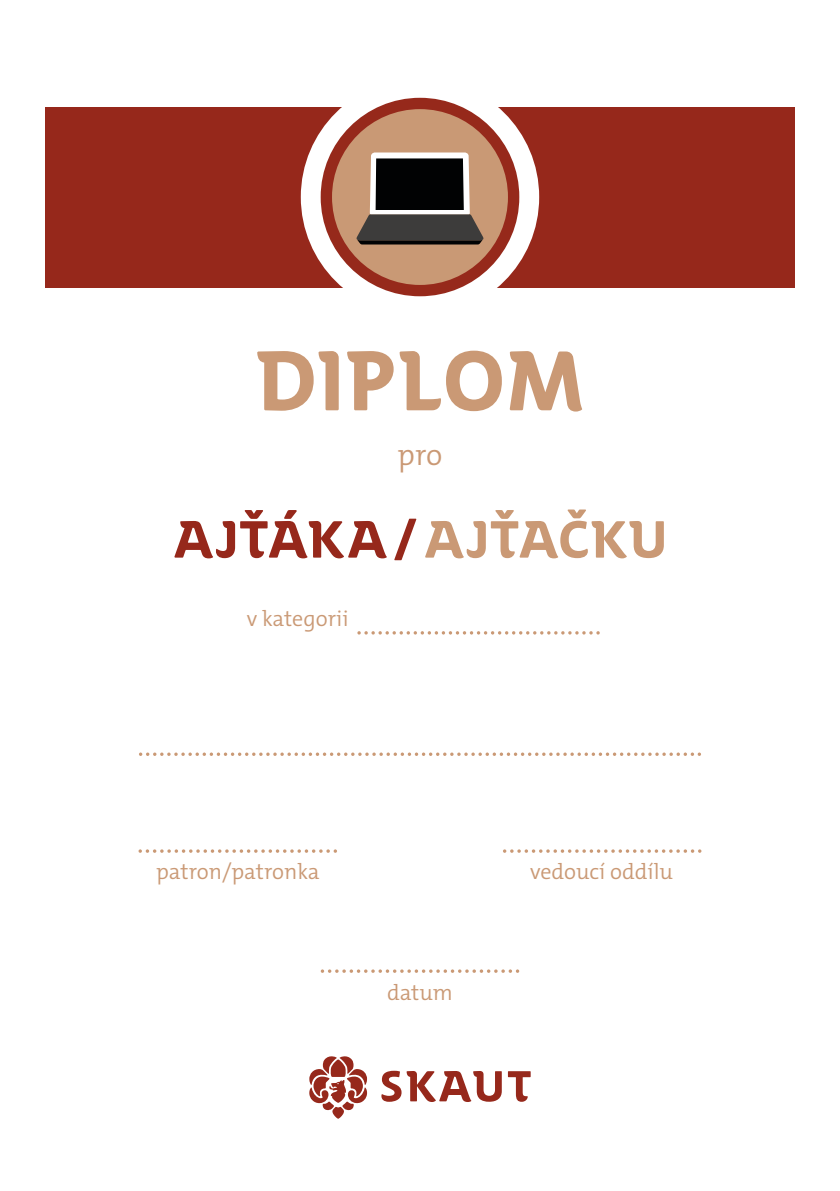
<style>
.page{position:relative;width:840px;height:1191px;background:#fff}
.page>*{position:absolute;margin:0;border:0;box-sizing:border-box;transform-origin:0 0}
.t1{font:700 84px "SKAUT";letter-spacing:-.01em;color:#ca9975}
.odborka{font:700 52px "SKAUT";letter-spacing:-.025em;color:#96281b}
.t2{font:300 30px "The Mix C5";color:#ca9975}
.t3{font:300 22px "The Mix C5";color:#ca9975}
.s1{color:#ca9975}
</style>
<div class="page">
<div style="left:45px;top:107px;width:749px;height:180px;background:#96281b"></div>
<div style="left:300px;top:78px;width:239px;height:238px;background:#fff;border-radius:50%"></div>
<svg style="left:148px;top:752px;width:552px;height:4px"></svg>
<svg style="left:309px;top:1056px;width:58px;height:62px"></svg>
<svg style="left:507px;top:1071px;width:23px;height:30px"></svg>
<svg style="left:381px;top:1070px;width:120px;height:32px"></svg>
<svg style="left:147px;top:849px;width:189px;height:4px"></svg>
<svg style="left:511px;top:849px;width:189px;height:4px"></svg>
<svg style="left:329px;top:969px;width:189px;height:4px"></svg>
<div style="left:320px;top:98px;width:199px;height:198px;background:#96291b;border-radius:50%"></div>
<div style="left:332px;top:109px;width:175px;height:176px;background:#c99975;border-radius:50%"></div>
<svg style="left:356px;top:152px;width:128px;height:92px"></svg>
<svg style="left:366px;top:631px;width:232px;height:3px"></svg>
<p class="t1" style="left:255px;top:330px;width:333px">DIPLOM</p>
<p class="t2" style="left:397px;top:435px;width:46px">pro</p>
<p class="odborka" style="left:172px;top:508px;width:497px">AJŤÁKA/<span class="s1">AJŤAČKU</span></p>
<p class="t3" style="left:247px;top:605px;width:103px">v kategorii</p>
<p class="t3" style="left:156px;top:858px;width:165px">patron/patronka</p>
<p class="t3" style="left:530px;top:858px;width:144px">vedoucí oddílu</p>
<p class="t3" style="left:387px;top:978px;width:67px">datum</p>
</div>
